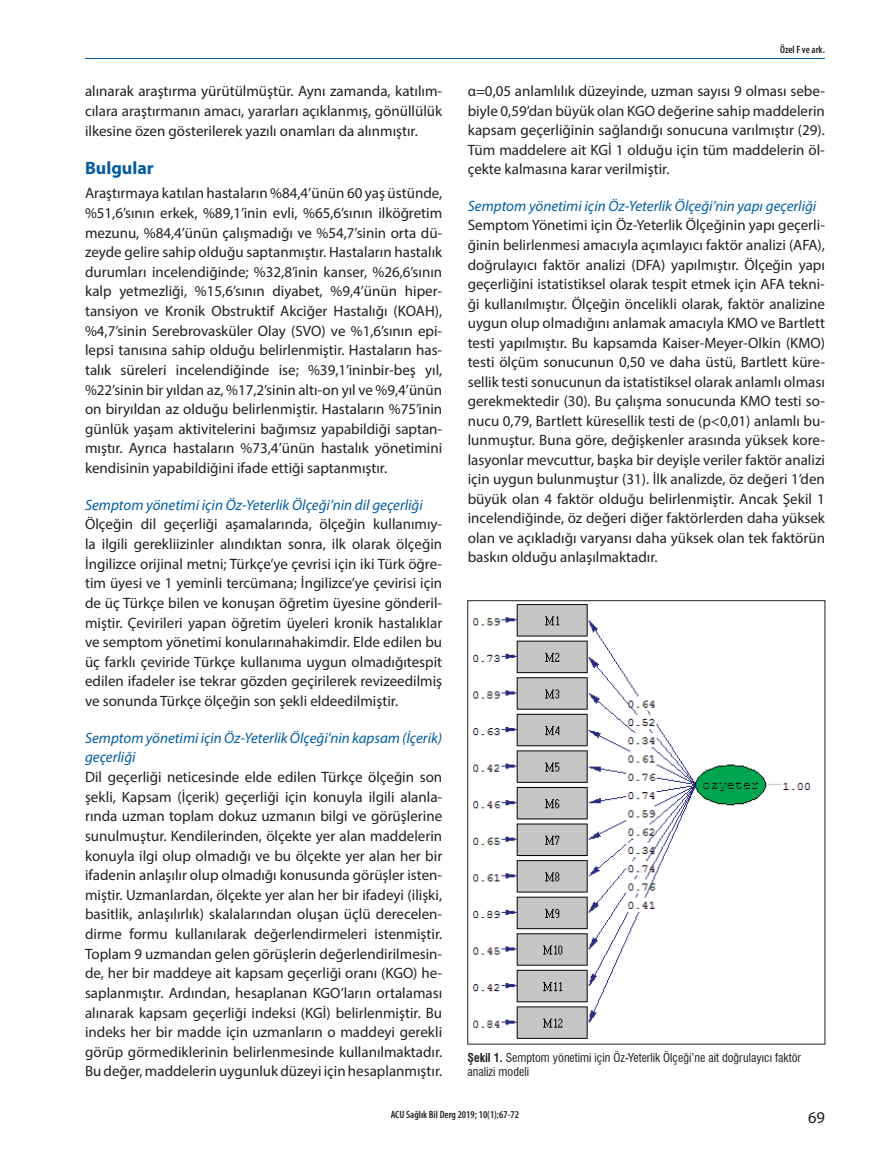
<style>
.page{position:relative;width:893px;height:1170px;background:#fff}
.page>*{position:absolute;margin:0;border:0;box-sizing:border-box;transform-origin:0 0}
.t1{font:700 18px "Myriad Pro";color:#015ca3}
.t2{font:16.5px "Myriad Pro";color:#231f20}
.t3{font:15px/19.6px "Myriad Pro";color:#231f20;text-align:justify}
.t4{font:italic 15px/19.6px "Myriad Pro";color:#015ca3}
.t5{font:condensed 12px/14.4px "Swiss 721 BT";color:#231f20}
.t6{font:600 condensed 10.5px "Myriad Pro";color:#231f20}
.s1{font-weight:700}
</style>
<div class="page">
<hr style="left:85px;top:58px;width:740px;height:1px;background:#015ca3">
<img style="left:473px;top:604px;width:338px;height:435px">
<div style="left:467px;top:600px;width:358px;height:444px;border:1px solid #231f20"></div>
<p class="t3" style="left:85px;top:81px;width:359px">alınarak araştırma yürütülmüştür. Aynı zamanda, katılım&shy;cılara araştırmanın amacı, yararları açıklanmış, gönüllülük ilkesine özen gösterilerek yazılı onamları da alınmıştır.</p>
<p class="t1" style="left:85px;top:156px;width:70px">Bulgular</p>
<p class="t3" style="left:85px;top:183px;width:359px">Araştırmaya katılan hastaların %84,4’ünün 60 yaş üstünde, %51,6’sının erkek, %89,1’inin evli, %65,6’sının ilköğretim mezunu, %84,4’ünün çalışmadığı ve %54,7’sinin orta dü&shy;zeyde gelire sahip olduğu saptanmıştır. Hastaların hastalık durumları incelendiğinde; %32,8’inin kanser, %26,6’sının kalp yetmezliği, %15,6’sının diyabet, %9,4’ünün hiper&shy;tansiyon ve Kronik Obstruktif Akciğer Hastalığı (KOAH), %4,7’sinin Serebrovasküler Olay (SVO) ve %1,6’sının epi&shy;lepsi tanısına sahip olduğu belirlenmiştir. Hastaların has&shy;talık süreleri incelendiğinde ise; %39,1’ininbir-beş yıl, %22’sinin bir yıldan az, %17,2’sinin altı-on yıl ve %9,4’ünün on biryıldan az olduğu belirlenmiştir. Hastaların %75’inin günlük yaşam aktivitelerini bağımsız yapabildiği saptan&shy;mıştır. Ayrıca hastaların %73,4’ünün hastalık yönetimini kendisinin yapabildiğini ifade ettiği saptanmıştır.</p>
<p class="t4" style="left:85px;top:494px;width:339px">Semptom yönetimi için Öz-Yeterlik Ölçeği’nin dil geçerliği</p>
<p class="t3" style="left:85px;top:514px;width:359px">Ölçeğin dil geçerliği aşamalarında, ölçeğin kullanımıy&shy;la ilgili gerekliizinler alındıktan sonra, ilk olarak ölçeğin İngilizce orijinal metni; Türkçe’ye çevrisi için iki Türk öğre&shy;tim üyesi ve 1 yeminli tercümana; İngilizce’ye çevirisi için de üç Türkçe bilen ve konuşan öğretim üyesine gönderil&shy;miştir. Çevirileri yapan öğretim üyeleri kronik hastalıklar ve semptom yönetimi konularınahakimdir. Elde edilen bu üç farklı çeviride Türkçe kullanıma uygun olmadığıtespit edilen ifadeler ise tekrar gözden geçirilerek revizeedilmiş ve sonunda Türkçe ölçeğin son şekli eldeedilmiştir.</p>
<p class="t4" style="left:85px;top:727px;width:359px">Semptom yönetimi için Öz-Yeterlik Ölçeği’nin kapsam (İçerik) geçerliği</p>
<p class="t3" style="left:85px;top:766px;width:359px">Dil geçerliği neticesinde elde edilen Türkçe ölçeğin son şekli, Kapsam (İçerik) geçerliği için konuyla ilgili alanla&shy;rında uzman toplam dokuz uzmanın bilgi ve görüşlerine sunulmuştur. Kendilerinden, ölçekte yer alan maddelerin konuyla ilgi olup olmadığı ve bu ölçekte yer alan her bir ifadenin anlaşılır olup olmadığı konusunda görüşler isten&shy;miştir. Uzmanlardan, ölçekte yer alan her bir ifadeyi (ilişki, basitlik, anlaşılırlık) skalalarından oluşan üçlü derecelen&shy;dirme formu kullanılarak değerlendirmeleri istenmiştir.<br>Toplam 9 uzmandan gelen görüşlerin değerlendirilmesin&shy;de, her bir maddeye ait kapsam geçerliği oranı (KGO) he&shy;saplanmıştır. Ardından, hesaplanan KGO’ların ortalaması alınarak kapsam geçerliği indeksi (KGİ) belirlenmiştir. Bu indeks her bir madde için uzmanların o maddeyi gerekli görüp görmediklerinin belirlenmesinde kullanılmaktadır.<br>Bu değer, maddelerin uygunluk düzeyi için hesaplanmıştır.</p>
<p class="t6" style="left:780px;top:44px;width:46px">Özel F ve ark.</p>
<p class="t3" style="left:468px;top:81px;width:359px">α=0,05 anlamlılık düzeyinde, uzman sayısı 9 olması sebe&shy;biyle 0,59’dan büyük olan KGO değerine sahip maddelerin kapsam geçerliğinin sağlandığı sonucuna varılmıştır (29).<br>Tüm maddelere ait KGİ 1 olduğu için tüm maddelerin öl&shy;çekte kalmasına karar verilmiştir.</p>
<p class="t4" style="left:468px;top:196px;width:350px">Semptom yönetimi için Öz-Yeterlik Ölçeği’nin yapı geçerliği</p>
<p class="t3" style="left:468px;top:215px;width:359px">Semptom Yönetimi için Öz-Yeterlik Ölçeğinin yapı geçerli&shy;ğinin belirlenmesi amacıyla açımlayıcı faktör analizi (AFA), doğrulayıcı faktör analizi (DFA) yapılmıştır. Ölçeğin yapı geçerliğini istatistiksel olarak tespit etmek için AFA tekni&shy;ği kullanılmıştır. Ölçeğin öncelikli olarak, faktör analizine uygun olup olmadığını anlamak amacıyla KMO ve Bartlett testi yapılmıştır. Bu kapsamda Kaiser-Meyer-Olkin (KMO) testi ölçüm sonucunun 0,50 ve daha üstü, Bartlett küre&shy;sellik testi sonucunun da istatistiksel olarak anlamlı olması gerekmektedir (30). Bu çalışma sonucunda KMO testi so&shy;nucu 0,79, Bartlett küresellik testi de (p&lt;0,01) anlamlı bu&shy;lunmuştur. Buna göre, değişkenler arasında yüksek kore&shy;lasyonlar mevcuttur, başka bir deyişle veriler faktör analizi için uygun bulunmuştur (31). İlk analizde, öz değeri 1’den büyük olan 4 faktör olduğu belirlenmiştir. Ancak Şekil 1 incelendiğinde, öz değeri diğer faktörlerden daha yüksek olan ve açıkladığı varyansı daha yüksek olan tek faktörün baskın olduğu anlaşılmaktadır.</p>
<p class="t5" style="left:467px;top:1050px;width:335px"><span class="s1">Şekil 1.</span> Semptom yönetimi için Öz-Yeterlik Ölçeği’ne ait doğrulayıcı faktör analizi modeli</p>
<p class="t6" style="left:391px;top:1108px;width:130px">ACU Sağlık Bil Derg 2019; 10(1):67-72</p>
<p class="t2" style="left:808px;top:1106px;width:18px">69</p>
</div>
